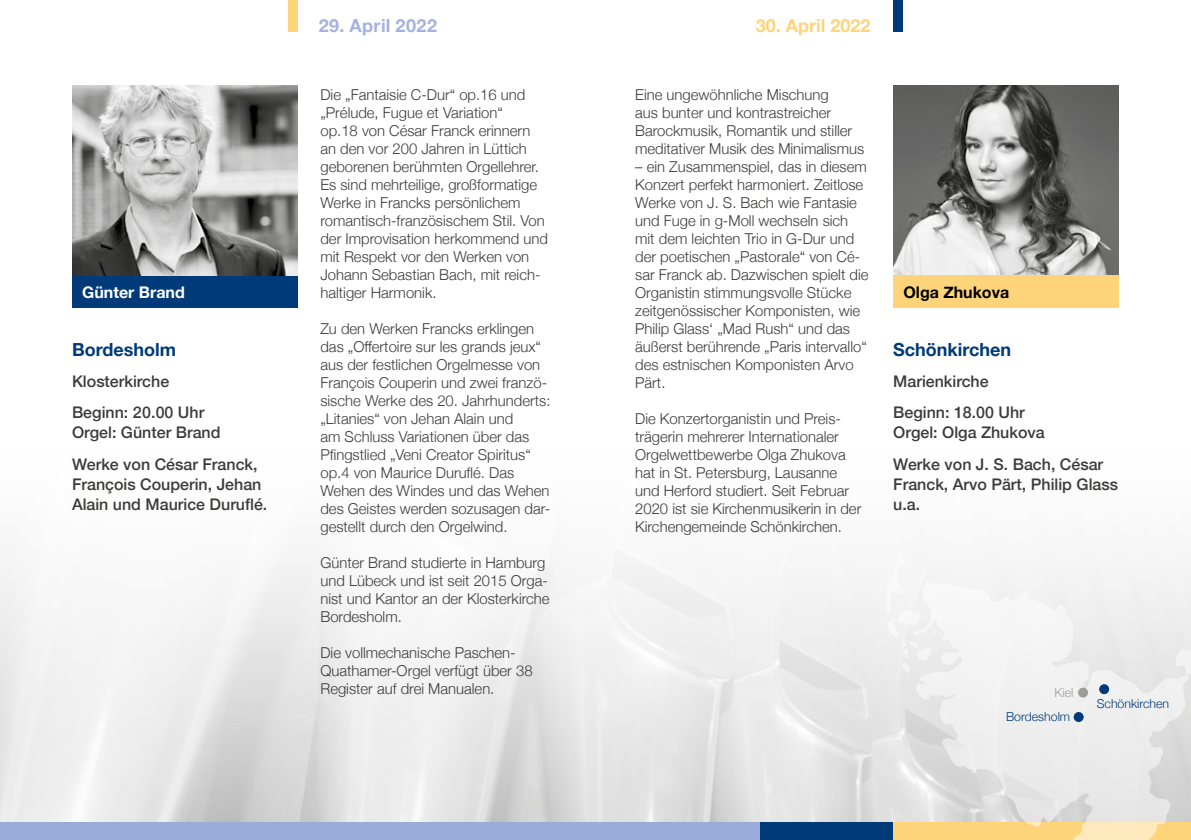
<style>
.page{position:relative;width:1191px;height:840px;background:#fff}
.page>*{position:absolute;margin:0;border:0;box-sizing:border-box;transform-origin:0 0}
.t1{font:700 18px "Helvetica Neue";color:#003a78}
.t2{font:700 18px "Helvetica Neue";color:#fed47a}
.t3{font:700 18px "Helvetica Neue";letter-spacing:.025em;color:#a4b3dd}
.t4{font:500 16px/31.4px "Helvetica Neue";color:#3c3c3b}
.t5{font:700 16px "Helvetica Neue";color:#000}
.t6{font:700 16px "Helvetica Neue";color:#fff}
.t7{font:300 15px/18px "Helvetica Neue";color:#3c3c3b}
.t8{font:300 12.4px "Helvetica Neue";color:#003a78}
.t9{font:300 12.4px "Helvetica Neue";color:#9d9d9c}
</style>
<div class="page">
<div style="left:760px;top:822px;width:133px;height:17px;background:#003a78"></div>
<div style="left:893px;top:822px;width:298px;height:17px;background:#fed47a"></div>
<svg style="left:1189px;top:647px;width:2px;height:27px"></svg>
<svg style="left:885px;top:552px;width:51px;height:121px"></svg>
<svg style="left:912px;top:580px;width:277px;height:259px;fill:#eeecec"></svg>
<div style="left:0;top:822px;width:760px;height:17px;background:#99abd8"></div>
<div style="left:893px;top:0;width:10px;height:31px;background:#003a78"></div>
<div style="left:288px;top:0;width:10px;height:31px;background:#fed47a"></div>
<div style="left:72px;top:275px;width:226px;height:33px;background:#003a78"></div>
<img style="left:72px;top:85px;width:226px;height:190px">
<img style="left:893px;top:85px;width:226px;height:190px">
<div style="left:893px;top:275px;width:226px;height:33px;background:#fed47a"></div>
<svg style="left:1073px;top:711px;width:10px;height:10px"></svg>
<svg style="left:1099px;top:683px;width:10px;height:10px"></svg>
<div style="left:1078px;top:687px;width:10px;height:10px;background:#9d9d9c;border-radius:50%"></div>
<p class="t6" style="left:82px;top:279px;width:104px">Günter Brand</p>
<p class="t1" style="left:72px;top:335px;width:105px">Bordesholm</p>
<p class="t4" style="left:72px;top:364px;width:134px">Klosterkirche<br>Beginn: 20.00 Uhr</p>
<p class="t4" style="left:72px;top:415px;width:187px">Orgel: Günter Brand<br>Werke von César Franck,</p>
<p class="t4" style="left:72px;top:472px;width:197px;line-height:20px">François Couperin, Jehan<br>Alain und Maurice Duruflé.</p>
<p class="t3" style="left:319px;top:11px;width:120px">29. April 2022</p>
<p class="t7" style="left:320px;top:84px;width:229px">Die „Fantaisie C-Dur“ op.16 und „Prélude, Fugue et Variation“<br>op.18 von César Franck erinnern an den vor 200 Jahren in Lüttich geborenen berühmten Orgellehrer.<br>Es sind mehrteilige, großformatige<br>Werke in Francks persönlichem romantisch-französischem Stil. Von der Improvisation herkommend und mit Respekt vor den Werken von<br>Johann Sebastian Bach, mit reich&shy;haltiger Harmonik.</p>
<p class="t7" style="left:320px;top:318px;width:231px">Zu den Werken Francks erklingen das „Offertoire sur les grands jeux“ aus der festlichen Orgelmesse von François Couperin und zwei franzö&shy;sische Werke des 20. Jahrhunderts: „Litanies“ von Jehan Alain und<br>am Schluss Variationen über das Pfingstlied „Veni Creator Spiritus“ op.4 von Maurice Duruflé. Das Wehen des Windes und das Wehen des Geistes werden sozusagen dar&shy;gestellt durch den Orgelwind.</p>
<p class="t7" style="left:320px;top:552px;width:231px">Günter Brand studierte in Hamburg und Lübeck und ist seit 2015 Orga&shy;nist und Kantor an der Klosterkirche<br>Bordesholm.</p>
<p class="t7" style="left:320px;top:642px;width:214px">Die vollmechanische Paschen-<br>Quathamer-Orgel verfügt über 38<br>Register auf drei Manualen.</p>
<p class="t2" style="left:756px;top:11px;width:116px">30. April 2022</p>
<p class="t7" style="left:635px;top:84px;width:230px">Eine ungewöhnliche Mischung<br>aus bunter und kontrastreicher Barockmusik, Romantik und stiller meditativer Musik des Minimalismus</p>
<p class="t7" style="left:635px;top:156px;width:235px">– ein Zusammenspiel, das in diesem<br>Konzert perfekt harmoniert. Zeitlose<br>Werke von J. S. Bach wie Fantasie und Fuge in g-Moll wechseln sich mit dem leichten Trio in G-Dur und der poetischen „Pastorale“ von Cé&shy;sar Franck ab. Dazwischen spielt die<br>Organistin stimmungsvolle Stücke zeitgenössischer Komponisten, wie<br>Philip Glass‘ „Mad Rush“ und das äußerst berührende „Paris intervallo“ des estnischen Komponisten Arvo<br>Pärt.</p>
<p class="t7" style="left:635px;top:408px;width:228px">Die Konzertorganistin und Preis&shy;trägerin mehrerer Internationaler Orgelwettbewerbe Olga Zhukova hat in St. Petersburg, Lausanne und Herford studiert. Seit Februar 2020 ist sie Kirchenmusikerin in der Kirchengemeinde Schönkirchen.</p>
<p class="t5" style="left:903px;top:279px;width:107px">Olga Zhukova</p>
<p class="t5" style="left:903px;top:279px;width:46px">Name</p>
<p class="t1" style="left:893px;top:335px;width:120px">Schönkirchen</p>
<p class="t4" style="left:893px;top:364px;width:133px">Marienkirche<br>Beginn: 18.00 Uhr</p>
<p class="t4" style="left:893px;top:415px;width:211px">Orgel: Olga Zhukova<br>Werke von J. S. Bach, César</p>
<p class="t4" style="left:893px;top:472px;width:226px;line-height:20px">Franck, Arvo Pärt, Philip Glass u.a.</p>
<p class="t9" style="left:1054px;top:682px;width:20px">Kiel</p>
<p class="t8" style="left:1006px;top:706px;width:66px">Bordesholm</p>
<p class="t8" style="left:1096px;top:693px;width:74px">Schönkirchen</p>
</div>
